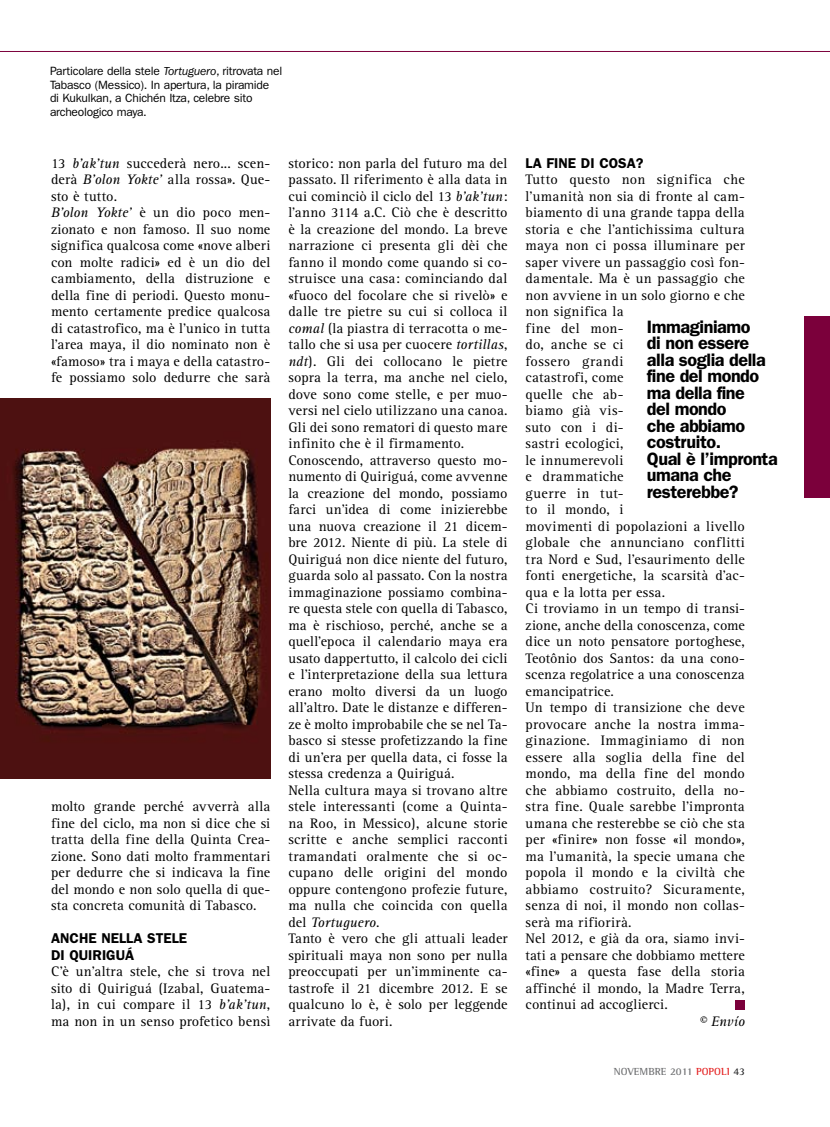
<style>
.page{position:relative;width:830px;height:1127px;background:#fff}
.page>*{position:absolute;margin:0;border:0;box-sizing:border-box;transform-origin:0 0}
.t1{font:600 18px/16.5px "ITC Franklin Gothic Std";letter-spacing:-.025em;color:#000}
.t2{font:14.25px/16.5px "Rotis Serif";letter-spacing:.01em;color:#000}
.t3{font:600 14.25px/16.5px "ITC Franklin Gothic Std";color:#000}
.t4{font:italic 14.25px "Rotis Serif";color:#000}
.t5{font:12px/13.5px "ITC Franklin Gothic Std";letter-spacing:-.02em;color:#000}
.t6{font:700 10.5px "Rotis Semi Serif";color:#707173}
.t7{font:700 10.5px "Rotis Semi Serif";color:#e42121}
.s1{font-style:italic}
.s2{color:#e42121}
.s3{color:#28282a}
</style>
<div class="page">
<hr style="left:0;top:51px;width:829px;height:1px;background:#7b003b">
<div style="left:735px;top:1000px;width:9px;height:9px;background:#7b003b"></div>
<div style="left:804px;top:316px;width:25px;height:181px;background:#7b003b"></div>
<img style="left:0;top:399px;width:271px;height:379px">
<p class="t5" style="left:50px;top:64px;width:234px">Particolare della stele <span class="s1">Tortuguero</span>, ritrovata nel Tabasco (Messico). In apertura, la piramide<br>di Kukulkan, a Chichén Itza, celebre sito archeologico maya.</p>
<p class="t2" style="left:51px;top:155px;width:221px">13 <span class="s1">b’ak’tun</span> succederà nero... scen&shy;derà <span class="s1">B’olon Yokte’</span> alla rossa». Que&shy;sto è tutto.<br><span class="s1">B’olon Yokte’</span> è un dio poco men&shy;zionato e non famoso. Il suo nome significa qualcosa come «nove alberi con molte radici» ed è un dio del cambiamento, della distruzione e della fine di periodi. Questo monu&shy;mento certamente predice qualcosa di catastrofico, ma è l’unico in tutta l’area maya, il dio nominato non è «famoso» tra i maya e della catastro&shy;fe possiamo solo dedurre che sarà</p>
<p class="t2" style="left:51px;top:799px;width:221px;text-align:justify">molto grande perché avverrà alla fine del ciclo, ma non si dice che si tratta della fine della Quinta Crea&shy;zione. Sono dati molto frammentari per dedurre che si indicava la fine del mondo e non solo quella di que&shy;sta concreta comunità di Tabasco.</p>
<p class="t3" style="left:51px;top:930px;width:137px">ANCHE NELLA STELE<br>DI QUIRIGUÁ</p>
<p class="t2" style="left:51px;top:964px;width:221px;text-align:justify">C’è un’altra stele, che si trova nel sito di Quiriguá (Izabal, Guatema&shy;la), in cui compare il 13 <span class="s1">b’ak’tun</span>, ma non in un senso profetico bensì</p>
<p class="t2" style="left:288px;top:155px;width:221px">storico: non parla del futuro ma del passato. Il riferimento è alla data in cui cominciò il ciclo del 13 <span class="s1">b’ak’tun</span>: l’anno 3114 a.C. Ciò che è descritto è la creazione del mondo. La breve narrazione ci presenta gli dèi che fanno il mondo come quando si co&shy;struisce una casa: cominciando dal «fuoco del focolare che si rivelò» e dalle tre pietre su cui si colloca il <span class="s1">comal</span> (la piastra di terracotta o me&shy;tallo che si usa per cuocere <span class="s1">tortillas</span>, <span class="s1">ndt</span>). Gli dei collocano le pietre sopra la terra, ma anche nel cielo, dove sono come stelle, e per muo&shy;versi nel cielo utilizzano una canoa.<br>Gli dei sono rematori di questo mare infinito che è il firmamento.<br>Conoscendo, attraverso questo mo&shy;numento di Quiriguá, come avvenne la creazione del mondo, possiamo farci un’idea di come inizierebbe una nuova creazione il 21 dicem&shy;bre 2012. Niente di più. La stele di Quiriguá non dice niente del futuro, guarda solo al passato. Con la nostra immaginazione possiamo combina&shy;re questa stele con quella di Tabasco, ma è rischioso, perché, anche se a quell’epoca il calendario maya era usato dappertutto, il calcolo dei cicli e l’interpretazione della sua lettura erano molto diversi da un luogo all’altro. Date le distanze e differen&shy;ze è molto improbabile che se nel Ta&shy;basco si stesse profetizzando la fine di un’era per quella data, ci fosse la stessa credenza a Quiriguá.<br>Nella cultura maya si trovano altre stele interessanti (come a Quinta&shy;na Roo, in Messico), alcune storie scritte e anche semplici racconti tramandati oralmente che si oc&shy;cupano delle origini del mondo oppure contengono profezie future, ma nulla che coincida con quella del <span class="s1">Tortuguero</span>.<br>Tanto è vero che gli attuali leader spirituali maya non sono per nulla preoccupati per un’imminente ca&shy;tastrofe il 21 dicembre 2012. E se qualcuno lo è, è solo per leggende arrivate da fuori.</p>
<p class="t3" style="left:525px;top:154px;width:119px">LA FINE DI COSA?</p>
<p class="t2" style="left:525px;top:171px;width:221px">Tutto questo non significa che l’umanità non sia di fronte al cam&shy;biamento di una grande tappa della storia e che l’antichissima cultura maya non ci possa illuminare per saper vivere un passaggio così fon&shy;damentale. Ma è un passaggio che non avviene in un solo giorno e che non significa la<br>fine del mon-<br>do, anche se ci<br>fossero grandi<br>catastrofi, come<br>quelle che ab-<br>biamo già vis-<br>suto con i di-<br>sastri ecologici,<br>le innumerevoli<br>e drammatiche<br>guerre in tut-<br>to il mondo, i<br>movimenti di popolazioni a livello globale che annunciano conflitti tra Nord e Sud, l’esaurimento delle fonti energetiche, la scarsità d’ac&shy;qua e la lotta per essa.<br>Ci troviamo in un tempo di transi&shy;zione, anche della conoscenza, come dice un noto pensatore portoghese,<br>Teotônio dos Santos: da una cono&shy;scenza regolatrice a una conoscenza emancipatrice.<br>Un tempo di transizione che deve provocare anche la nostra imma&shy;ginazione. Immaginiamo di non essere alla soglia della fine del mondo, ma della fine del mondo che abbiamo costruito, della no&shy;stra fine. Quale sarebbe l’impronta umana che resterebbe se ciò che sta per «finire» non fosse «il mondo», ma l’umanità, la specie umana che popola il mondo e la civiltà che abbiamo costruito? Sicuramente, senza di noi, il mondo non collas&shy;serà ma rifiorirà.<br>Nel 2012, e già da ora, siamo invi&shy;tati a pensare che dobbiamo mettere «fine» a questa fase della storia affinché il mondo, la Madre Terra, continui ad accoglierci.</p>
<p class="t4" style="left:699px;top:1013px;width:47px">© Envío</p>
<p class="t1" style="left:646px;top:318px;width:132px">Immaginiamo<br>di non essere alla soglia della fine del mondo ma della fine<br>del mondo<br>che abbiamo costruito.<br>Qual è l’impronta umana che resterebbe?</p>
<p class="t6" style="left:613px;top:1065px;width:8px">NOVEMBRE</p>
<p class="t6" style="left:669px;top:1065px;width:39px">2011 <span class="s2">POPO</span></p>
<p class="t7" style="left:720px;top:1065px;width:25px">LI <span class="s3">43</span></p>
</div>
